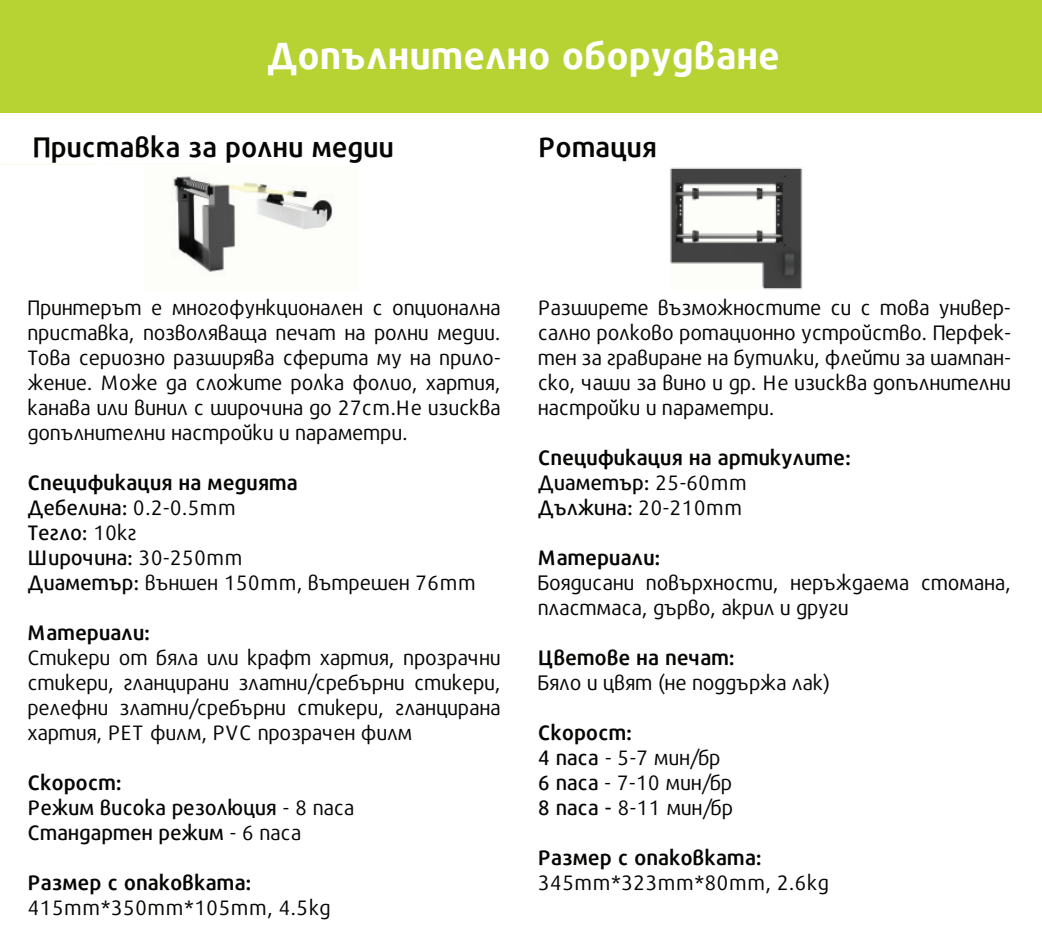
<style>
.page{position:relative;width:1042px;height:952px;background:#fff}
.page>*{position:absolute;margin:0;border:0;box-sizing:border-box;transform-origin:0 0}
.t1{font:700 37.45px "Repo";letter-spacing:.015em;color:#fff}
.t2{font:600 27.82px "Repo";letter-spacing:.015em;color:#050504}
.t3{font:20.82px/25px "Repo";letter-spacing:.015em;color:#050504;text-align:justify}
.t4{font:600 20.82px/25px "Repo";letter-spacing:.015em;color:#050504}
.t5{font:500 20.82px/25px "Repo";letter-spacing:.015em;color:#050504}
.s1{font-weight:600}
.s2{font-weight:500}
.s3{font-weight:400}
</style>
<div class="page">
<div style="left:0;top:0;width:1042px;height:113px;background:#b7d333"></div>
<img style="left:173px;top:175px;width:161px;height:101px">
<img style="left:670px;top:167px;width:133px;height:123px">
<h1 class="t1" style="left:268px;top:21px;width:513px">Допълнително оборудване</h1>
<h2 class="t2" style="left:33px;top:123px;width:362px">Приставка за ролни медии</h2>
<h2 class="t2" style="left:538px;top:123px;width:120px">Ротация</h2>
<p class="t3" style="left:28px;top:293px;width:474px">Принтерът е многофункционален с опционална приставка, позволяваща печат на ролни медии.<br>Това сериозно разширява сферита му на прило&shy;жение. Може да сложите ролка фолио, хартия, канава или винил с широчина до 27cm.Не изисква допълнителни настройки и параметри.</p>
<p class="t3" style="left:28px;top:468px;width:450px;text-align:left"><span class="s1">Спецификация на медията<br></span><span class="s2">Дебелина:</span> 0.2-0.5mm<br><span class="s2">Тегло:</span> 10кг<br><span class="s2">Широчина:</span> 30-250mm<br><span class="s2">Диаметър:</span> външен 150mm, вътрешен 76mm</p>
<p class="t4" style="left:28px;top:617px;width:124px">Материали:</p>
<p class="t3" style="left:28px;top:643px;width:474px">Стикери от бяла или крафт хартия, прозрачни стикери, гланцирани златни/сребърни стикери, релефни златни/сребърни стикери, гланцирана хартия, PET филм, PVC прозрачен филм</p>
<p class="t5" style="left:28px;top:768px;width:328px"><span class="s1">Скорост:<br></span>Режим висока резолюция <span class="s3">- 8 паса<br></span>Стандартен режим <span class="s3">- 6 паса</span></p>
<p class="t4" style="left:28px;top:868px;width:225px">Размер с опаковката:</p>
<p class="t3" style="left:28px;top:893px;width:305px">415mm*350mm*105mm, 4.5kg</p>
<p class="t3" style="left:538px;top:293px;width:474px">Разширете възможностите си с това универ&shy;сално ролково ротационно устройство. Перфек&shy;тен за гравиране на бутилки, флейти за шампан&shy;ско, чаши за вино и др. Не изисква допълнителни настройки и параметри.</p>
<p class="t4" style="left:538px;top:442px;width:314px">Спецификация на артикулите:<br><span class="s2">Диаметър:</span> <span class="s3">25-60mm<br></span><span class="s2">Дължина:</span> <span class="s3">20-210mm</span></p>
<p class="t4" style="left:538px;top:542px;width:124px">Материали:</p>
<p class="t3" style="left:538px;top:568px;width:474px">Боядисани повърхности, неръждаема стомана, пластмаса, дърво, акрил и други</p>
<p class="t4" style="left:538px;top:642px;width:198px">Цветове на печат:</p>
<p class="t3" style="left:538px;top:668px;width:293px">Бяло и цвят (не поддържа лак)</p>
<p class="t3" style="left:538px;top:718px;width:196px;text-align:left"><span class="s1">Скорост:<br></span><span class="s2">4 паса</span> - 5-7 мин/бр<br><span class="s2">6 паса</span> - 7-10 мин/бр<br><span class="s2">8 паса -</span> 8-11 мин/бр</p>
<p class="t4" style="left:538px;top:843px;width:225px">Размер с опаковката:</p>
<p class="t3" style="left:538px;top:868px;width:293px">345mm*323mm*80mm, 2.6kg</p>
</div>
